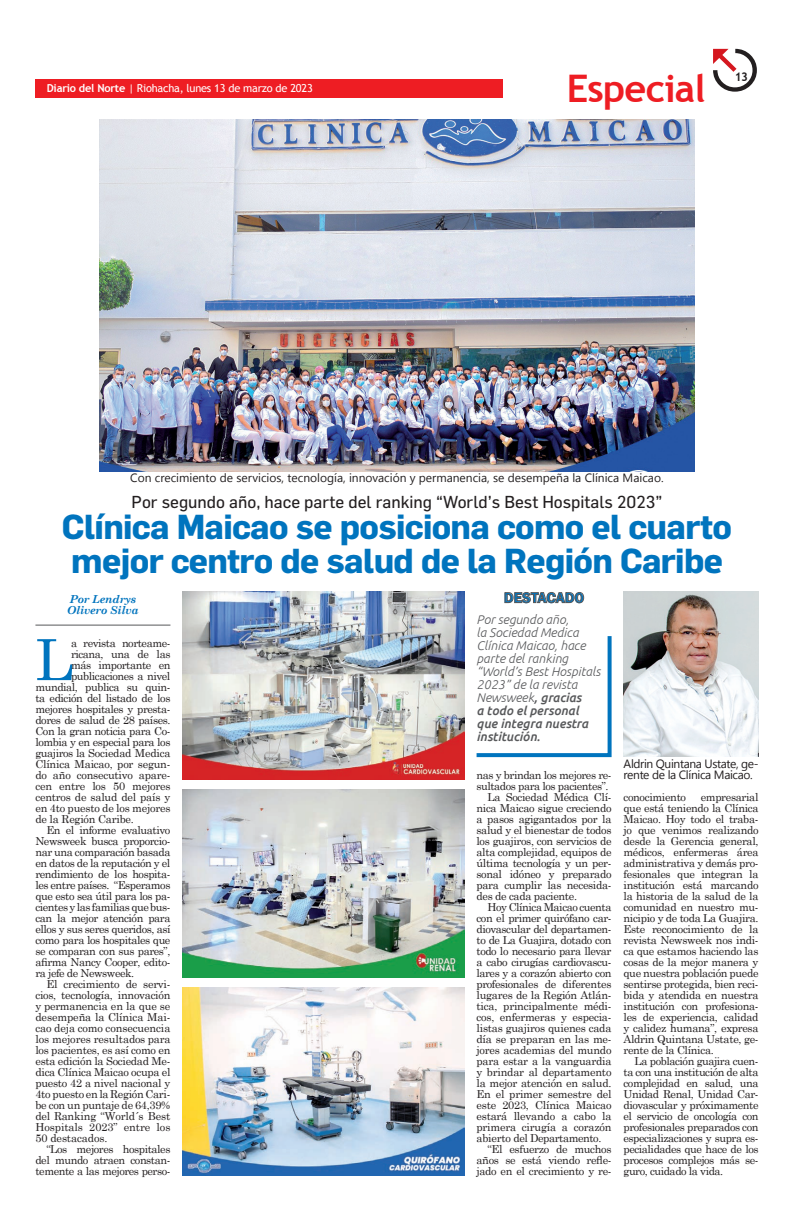
<style>
.page{position:relative;width:794px;height:1219px;background:#fff}
.page>*{position:absolute;margin:0;border:0;box-sizing:border-box;transform-origin:0 0}
.Texto_sin_sangrias{font:56.7px "Century Schoolbook";color:#0074be}
.Texto_capitular{font:700 38px "Trebuchet MS";letter-spacing:-.02em;color:#ee1d23}
.Título_medio_34pt{font:700 34px/34px "Flama";letter-spacing:-.02em;color:#0074be}
.Antetitulo{font:17px "Flama";color:#231f20}
.Destacado_Segoe_Bold{font:600 15px "Franklin Gothic";color:#0074be}
.Destacado{font:italic 300 12.6px/13px "Ubuntu";color:#57585a}
.Pié_de_foto{font:12px "Segoe UI";color:#231f20}
.Pié_de_foto-2{font:12px/11px "Segoe UI";letter-spacing:-.03em;color:#231f20}
.Texto_capitular-2{font:700 12px "Trebuchet MS";color:#231f20}
.Texto{font:11px/11px "Century Schoolbook";letter-spacing:-.03em;color:#231f20;text-align:justify}
.Texto_sin_sangrias-2{font:11px "Century Schoolbook";letter-spacing:-.04em;color:#231f20}
.Texto_sin_sangrias-3{font:11px "Century Schoolbook";letter-spacing:-.02em;color:#231f20}
.Texto-2{font:11px "Trebuchet MS";letter-spacing:-.02em;color:#fff}
.Reportero{font:italic 700 11px/11px "Century Schoolbook";letter-spacing:-.02em;color:#0074be}
.s1{font-weight:700}
.s2{font-weight:500}
</style>
<div class="page">
<svg style="left:713px;top:49px;width:44px;height:43px"></svg>
<div style="left:35px;top:79px;width:468px;height:18px;background:#ee1d23"></div>
<img style="left:100px;top:119px;width:594px;height:352px">
<img style="left:182px;top:591px;width:282px;height:188px">
<img style="left:182px;top:789px;width:282px;height:188px">
<svg style="left:476px;top:636px;width:136px;height:122px"></svg>
<svg style="left:504px;top:592px;width:80px;height:11px"></svg>
<img style="left:623px;top:591px;width:135px;height:165px">
<hr style="left:35px;top:625px;width:135px;height:1px;background:#57585a">
<img style="left:182px;top:987px;width:282px;height:188px">
<p class="Texto-2" style="left:47px;top:81px;width:267px"><span class="s1">Diario del Norte</span> | Riohacha, lunes 13 de marzo de 2023</p>
<p class="Texto_capitular" style="left:567px;top:65px;width:140px">Especial</p>
<p class="Texto_capitular-2" style="left:734px;top:69px;width:15px">13</p>
<p class="Pié_de_foto" style="left:130px;top:469px;width:535px">Con crecimiento de servicios, tecnología, innovación y permanencia, se desempeña la Clínica Maicao.</p>
<p class="Antetitulo" style="left:132px;top:492px;width:532px">Por segundo año, hace parte del ranking “World’s Best Hospitals 2023”</p>
<p class="Título_medio_34pt" style="left:62px;top:509px;width:671px">Clínica Maicao se posiciona como el cuarto mejor centro de salud de la Región Caribe</p>
<p class="Reportero" style="left:67px;top:593px;width:73px">Por Lendrys<br>Olivero Silva</p>
<p class="Texto_sin_sangrias" style="left:35px;top:612px;width:39px">L</p>
<p class="Texto_sin_sangrias-2" style="left:71px;top:634px;width:101px">a revista norteame-</p>
<p class="Texto_sin_sangrias-2" style="left:71px;top:645px;width:101px">ricana, una de las</p>
<p class="Texto_sin_sangrias-2" style="left:71px;top:656px;width:101px">más importante en</p>
<p class="Texto_sin_sangrias-2" style="left:71px;top:667px;width:101px">publicaciones a nivel</p>
<p class="Texto_sin_sangrias-2" style="left:35px;top:678px;width:136px">mundial, publica su quin-</p>
<p class="Texto_sin_sangrias-2" style="left:35px;top:689px;width:136px">ta edición del listado de los</p>
<p class="Texto_sin_sangrias-2" style="left:35px;top:700px;width:136px">mejores hospitales y presta-</p>
<p class="Texto_sin_sangrias-2" style="left:35px;top:711px;width:136px">dores de salud de 28 países.</p>
<p class="Texto_sin_sangrias-2" style="left:35px;top:722px;width:136px">Con la gran noticia para Co-</p>
<p class="Texto_sin_sangrias-2" style="left:35px;top:733px;width:136px">lombia y en especial para los</p>
<p class="Texto_sin_sangrias-3" style="left:35px;top:744px;width:136px">guajiros la Sociedad Medica</p>
<p class="Texto_sin_sangrias-3" style="left:35px;top:755px;width:136px">Clínica Maicao, por segun-</p>
<p class="Texto_sin_sangrias-3" style="left:35px;top:766px;width:136px">do año consecutivo apare-</p>
<p class="Texto_sin_sangrias-3" style="left:35px;top:777px;width:136px">cen entre los 50 mejores</p>
<p class="Texto_sin_sangrias-3" style="left:35px;top:788px;width:136px">centros de salud del país y</p>
<p class="Texto_sin_sangrias-3" style="left:35px;top:799px;width:136px">en 4to puesto de los mejores</p>
<p class="Texto_sin_sangrias-3" style="left:35px;top:810px;width:100px">de la Región Caribe.</p>
<p class="Texto" style="left:35px;top:824px;width:136px;text-indent:11px">En el informe evaluativo Newsweek busca proporcio&shy;nar una comparación basada en datos de la reputación y el rendimiento de los hospita&shy;les entre países. “Esperamos que esto sea útil para los pa&shy;cientes y las familias que bus&shy;can la mejor atención para ellos y sus seres queridos, así como para los hospitales que se comparan con sus pares”, afirma Nancy Cooper, edito&shy;ra jefe de Newsweek.</p>
<p class="Texto" style="left:35px;top:978px;width:136px;text-indent:11px">El crecimiento de servi&shy;cios, tecnología, innovación y permanencia en la que se desempeña la Clínica Mai&shy;cao deja como consecuencia los mejores resultados para los pacientes, es así como en esta edición la Sociedad Me&shy;dica Clínica Maicao ocupa el puesto 42 a nivel nacional y 4to puesto en la Región Cari&shy;be con un puntaje de 64,39% del Ranking “World´s Best Hospitals 2023” entre los 50 destacados.</p>
<p class="Texto" style="left:35px;top:1143px;width:136px;text-indent:11px">“Los mejores hospitales del mundo atraen constan&shy;temente a las mejores perso-</p>
<p class="Destacado_Segoe_Bold" style="left:504px;top:588px;width:82px">DESTACADO</p>
<p class="Destacado" style="left:476px;top:613px;width:125px">Por segundo año,<br>la Sociedad Medica<br>Clínica Maicao, hace parte del ranking “World’s Best Hospitals<br>2023” de la revista<br>Newsweek<span class="s2">, gracias<br>a todo el personal que integra nuestra institución.</span></p>
<p class="Texto" style="left:476px;top:769px;width:136px">nas y brindan los mejores re&shy;sultados para los pacientes”.</p>
<p class="Texto" style="left:476px;top:791px;width:136px;text-indent:11px">La Sociedad Médica Clí&shy;nica Maicao sigue creciendo a pasos agigantados por la salud y el bienestar de todos los guajiros, con servicios de alta complejidad, equipos de última tecnología y un per&shy;sonal idóneo y preparado para cumplir las necesida&shy;des de cada paciente.</p>
<p class="Texto" style="left:476px;top:901px;width:136px;text-indent:11px">Hoy Clínica Maicao cuenta con el primer quirófano car&shy;diovascular del departamen&shy;to de La Guajira, dotado con todo lo necesario para llevar a cabo cirugías cardiovascu&shy;lares y a corazón abierto con profesionales de diferentes lugares de la Región Atlán&shy;tica, principalmente médi&shy;cos, enfermeras y especia&shy;listas guajiros quienes cada día se preparan en las me&shy;jores academias del mundo para estar a la vanguardia y brindar al departamento la mejor atención en salud.<br>En el primer semestre del este 2023, Clínica Maicao estará llevando a cabo la primera cirugía a corazón abierto del Departamento.</p>
<p class="Texto" style="left:476px;top:1143px;width:136px;text-indent:11px">“El esfuerzo de muchos años se está viendo refle&shy;jado en el crecimiento y re-</p>
<p class="Pié_de_foto-2" style="left:623px;top:758px;width:136px">Aldrin Quintana Ustate, ge&shy;rente de la Clínica Maicao.</p>
<p class="Texto" style="left:623px;top:791px;width:136px;text-indent:77px">empresarial que está teniendo la Clínica Maicao. Hoy todo el traba&shy;jo que venimos realizando desde la Gerencia general, médicos, enfermeras área administrativa y demás pro&shy;fesionales que integran la institución está marcando la historia de la salud de la comunidad en nuestro mu&shy;nicipio y de toda La Guajira.<br>Este reconocimiento de la revista Newsweek nos indi&shy;ca que estamos haciendo las cosas de la mejor manera y que nuestra población puede sentirse protegida, bien reci&shy;bida y atendida en nuestra institución con profesiona&shy;les de experiencia, calidad y calidez humana”, expresa Aldrin Quintana Ustate, ge&shy;rente de la Clínica.</p>
<p class="Texto" style="left:623px;top:1055px;width:136px;text-indent:11px">La población guajira cuen&shy;ta con una institución de alta complejidad en salud, una Unidad Renal, Unidad Car&shy;diovascular y próximamente el servicio de oncología con profesionales preparados con especializaciones y supra es&shy;pecialidades que hace de los procesos complejos más se&shy;guro, cuidado la vida.</p>
<p class="Texto" style="left:623px;top:791px;width:64px">conocimiento</p>
</div>
